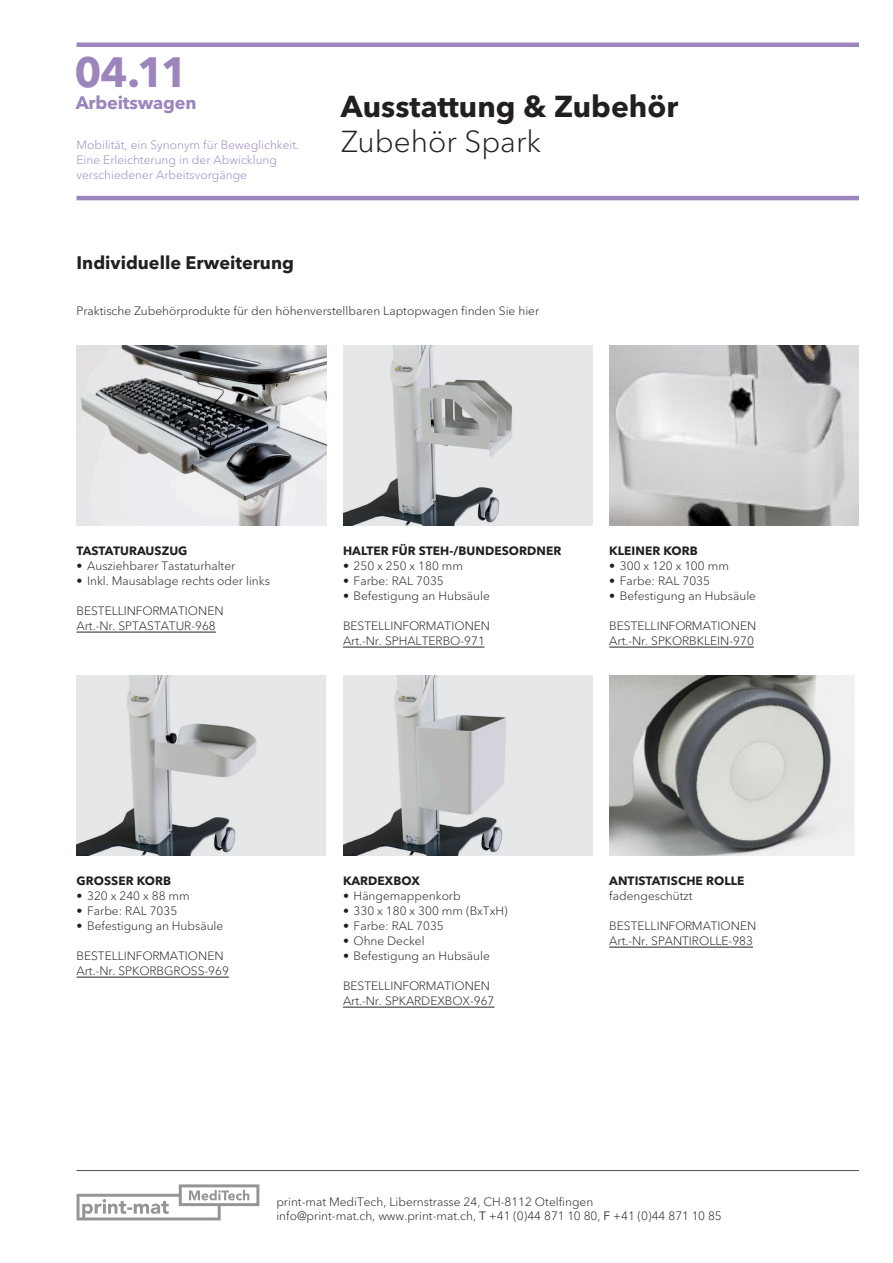
<style>
.page{position:relative;width:893px;height:1263px;background:#fff}
.page>*{position:absolute;margin:0;border:0;box-sizing:border-box;transform-origin:0 0}
.t1{font:700 42px "Avenir Next LT Pro";color:#9c85bd}
.t2{font:700 30px "Avenir Next LT Pro";color:#231f20}
.t3{font:300 30px "Avenir Next LT Pro";color:#231f20}
.t4{font:700 18px "Avenir Next LT Pro";color:#231f20}
.t5{font:700 18px "Avenir Next LT Pro";letter-spacing:-.01em;color:#9c85bd}
.t6{font:300 12px/15px "Avenir Next LT Pro";color:#231f20}
.t7{font:300 12px/15px "Avenir Next LT Pro";color:#9c85bd}
.t8{font:700 12px "Avenir Next LT Pro";letter-spacing:.005em;color:#231f20}
.s1{font-weight:400}
</style>
<div class="page">
<hr style="left:77px;top:1170px;width:782px;height:1px;background:#57585a">
<hr style="left:77px;top:43px;width:782px;height:4px;background:#9c85bd">
<hr style="left:77px;top:196px;width:782px;height:4px;background:#9c85bd">
<svg style="left:77px;top:1184px;width:182px;height:36px"></svg>
<svg style="left:343px;top:675px;width:250px;height:180px;background:#cdcfd0"></svg>
<img style="left:77px;top:345px;width:249px;height:180px">
<img style="left:609px;top:345px;width:250px;height:180px">
<img style="left:609px;top:675px;width:246px;height:180px">
<svg style="left:343px;top:345px;width:250px;height:180px;background:#cccecf"></svg>
<hr style="left:77px;top:632px;width:139px;height:1px;background:#231f20">
<hr style="left:77px;top:977px;width:152px;height:1px;background:#231f20">
<hr style="left:343px;top:647px;width:142px;height:1px;background:#231f20">
<hr style="left:343px;top:1007px;width:151px;height:1px;background:#231f20">
<hr style="left:609px;top:647px;width:145px;height:1px;background:#231f20">
<hr style="left:609px;top:947px;width:144px;height:1px;background:#231f20">
<svg style="left:77px;top:675px;width:249px;height:180px;background:#cdcfd0"></svg>
<h1 class="t1" style="left:74px;top:47px;width:115px">04.11</h1>
<h3 class="t5" style="left:76px;top:91px;width:122px">Arbeitswagen</h3>
<h2 class="t2" style="left:341px;top:88px;width:339px">Ausstattung &amp; Zubehör</h2>
<h2 class="t3" style="left:341px;top:116px;width:202px">Zubehör Spark</h2>
<p class="t7" style="left:77px;top:137px;width:224px">Mobilität, ein Synonym für Beweglichkeit.<br>Eine Erleichterung in der Abwicklung verschiedener Arbeitsvorgänge</p>
<h3 class="t4" style="left:77px;top:251px;width:219px">Individuelle Erweiterung</h3>
<p class="t6" style="left:77px;top:303px;width:464px">Praktische Zubehörprodukte für den höhenverstellbaren Laptopwagen finden Sie hier</p>
<p class="t8" style="left:77px;top:544px;width:112px">TASTATURAUSZUG</p>
<p class="t6" style="left:77px;top:558px;width:160px">• Ausziehbarer Tastaturhalter</p>
<p class="t6" style="left:77px;top:573px;width:195px">• Inkl. Mausablage rechts oder links</p>
<p class="t6" style="left:77px;top:603px;width:149px">BESTELLINFORMATIONEN<br>Art.-Nr. SPTASTATUR-968</p>
<p class="t8" style="left:343px;top:544px;width:220px">HALTER FÜR STEH-/BUNDESORDNER</p>
<p class="t6" style="left:343px;top:558px;width:122px">• 250 x 250 x 180 mm</p>
<p class="t6" style="left:343px;top:573px;width:102px">• Farbe: RAL 7035</p>
<p class="t6" style="left:343px;top:588px;width:148px">• Befestigung an Hubsäule</p>
<p class="t6" style="left:343px;top:618px;width:149px">BESTELLINFORMATIONEN<br>Art.-Nr. SPHALTERBO-971</p>
<p class="t8" style="left:609px;top:544px;width:90px">KLEINER KORB</p>
<p class="t6" style="left:609px;top:558px;width:121px">• 300 x 120 x 100 mm</p>
<p class="t6" style="left:609px;top:573px;width:102px">• Farbe: RAL 7035</p>
<p class="t6" style="left:609px;top:588px;width:148px">• Befestigung an Hubsäule</p>
<p class="t6" style="left:609px;top:618px;width:149px">BESTELLINFORMATIONEN<br>Art.-Nr. SPKORBKLEIN-970</p>
<p class="t8" style="left:77px;top:874px;width:96px">GROSSER KORB</p>
<p class="t6" style="left:77px;top:888px;width:115px">• 320 x 240 x 88 mm</p>
<p class="t6" style="left:77px;top:903px;width:102px">• Farbe: RAL 7035</p>
<p class="t6" style="left:77px;top:918px;width:148px">• Befestigung an Hubsäule</p>
<p class="t6" style="left:77px;top:948px;width:154px">BESTELLINFORMATIONEN<br>Art.-Nr. SPKORBGROSS-969</p>
<p class="t8" style="left:343px;top:874px;width:78px">KARDEXBOX</p>
<p class="t6" style="left:343px;top:888px;width:119px">• Hängemappenkorb</p>
<p class="t6" style="left:343px;top:903px;width:166px">• 330 x 180 x 300 mm (BxTxH)</p>
<p class="t6" style="left:343px;top:918px;width:102px">• Farbe: RAL 7035</p>
<p class="t6" style="left:343px;top:933px;width:83px">• Ohne Deckel</p>
<p class="t6" style="left:343px;top:948px;width:148px">• Befestigung an Hubsäule</p>
<p class="t6" style="left:343px;top:978px;width:153px">BESTELLINFORMATIONEN<br>Art.-Nr. SPKARDEXBOX-967</p>
<p class="t8" style="left:609px;top:874px;width:137px">ANTISTATISCHE ROLLE</p>
<p class="t6" style="left:609px;top:888px;width:85px">fadengeschützt</p>
<p class="t6" style="left:609px;top:918px;width:149px">BESTELLINFORMATIONEN<br>Art.-Nr. SPANTIROLLE-983</p>
<p class="t6" style="left:276px;top:1194px;width:447px;line-height:14.2px">print-mat MediTech, Libernstrasse 24, CH-8112 Otelfingen<br>info@print-mat.ch, www.print-mat.ch, <span class="s1">T</span> +41 (0)44 871 10 80, <span class="s1">F</span> +41 (0)44 871 10 85</p>
</div>
